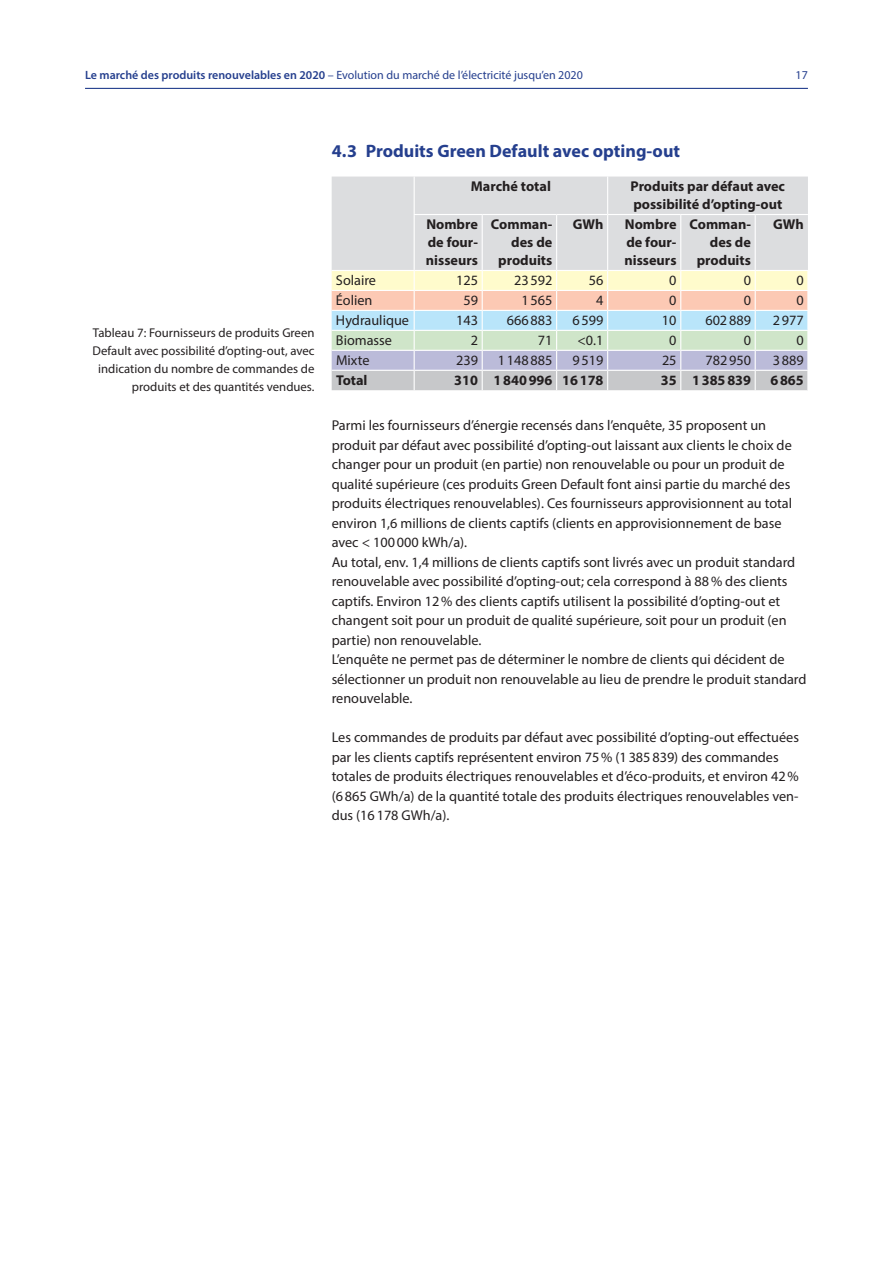
<style>
.page{position:relative;width:893px;height:1263px;background:#fff}
.page>*{position:absolute;margin:0;border:0;box-sizing:border-box;transform-origin:0 0}
.t1{font:700 18px "Myriad Pro";color:#253f8e}
.t2{font:14.25px/19.5px "Myriad Pro";color:#231f20}
.t3{font:700 14.25px/18px "Myriad Pro";color:#231f20;text-align:justify}
.t4{font:12.75px/18px "Myriad Pro";color:#231f20;text-align:right}
.t5{font:12px "Myriad Pro";color:#253f8e}
.s1{font-weight:600}
</style>
<div class="page">
<hr style="left:85px;top:88px;width:723px;height:1px;background:#253f8e">
<svg style="left:332px;top:177px;width:476px;height:213px;background:#dadcd9"></svg>
<p class="t5" style="left:85px;top:68px;width:499px"><span class="s1">Le marché des produits renouvelables en 2020</span> – Evolution du marché de l’électricité jusqu’en 2020</p>
<p class="t5" style="left:796px;top:68px;width:14px">17</p>
<p class="t1" style="left:332px;top:139px;width:350px">4.3 Produits Green Default avec opting-out</p>
<p class="t4" style="left:93px;top:324px;width:223px">Tableau 7: Fournisseurs de produits Green Default avec possibilité d’opting-out, avec indication du nombre de commandes de produits et des quantités vendues.</p>
<p class="t3" style="left:471px;top:177px;width:82px">Marché total</p>
<p class="t3" style="left:630px;top:177px;width:156px">Produits par défaut avec possibilité d’opting-out</p>
<p class="t3" style="left:426px;top:215px;width:54px">Nombre de four&shy;nisseurs</p>
<p class="t3" style="left:491px;top:215px;width:63px;text-align:right">Comman&shy;des de produits</p>
<p class="t3" style="left:573px;top:215px;width:32px">GWh</p>
<p class="t3" style="left:624px;top:215px;width:54px">Nombre de four&shy;nisseurs</p>
<p class="t3" style="left:690px;top:215px;width:63px;text-align:right">Comman&shy;des de produits</p>
<p class="t3" style="left:773px;top:215px;width:32px">GWh</p>
<p class="t2" style="left:336px;top:271px;width:42px">Solaire</p>
<p class="t2" style="left:456px;top:271px;width:23px">125</p>
<p class="t2" style="left:514px;top:271px;width:40px">23592</p>
<p class="t2" style="left:589px;top:271px;width:16px">56</p>
<p class="t2" style="left:669px;top:271px;width:9px">0</p>
<p class="t2" style="left:744px;top:271px;width:9px">0</p>
<p class="t2" style="left:796px;top:271px;width:9px">0</p>
<p class="t2" style="left:336px;top:291px;width:38px">Éolien</p>
<p class="t2" style="left:463px;top:291px;width:16px">59</p>
<p class="t2" style="left:521px;top:291px;width:33px">1565</p>
<p class="t2" style="left:596px;top:291px;width:9px">4</p>
<p class="t2" style="left:669px;top:291px;width:9px">0</p>
<p class="t2" style="left:744px;top:291px;width:9px">0</p>
<p class="t2" style="left:796px;top:291px;width:9px">0</p>
<p class="t2" style="left:336px;top:311px;width:75px">Hydraulique</p>
<p class="t2" style="left:456px;top:311px;width:23px">143</p>
<p class="t2" style="left:507px;top:311px;width:47px">666883</p>
<p class="t2" style="left:572px;top:311px;width:33px">6599</p>
<p class="t2" style="left:662px;top:311px;width:16px">10</p>
<p class="t2" style="left:705px;top:311px;width:47px">602889</p>
<p class="t2" style="left:773px;top:311px;width:33px">2977</p>
<p class="t2" style="left:336px;top:330px;width:58px">Biomasse</p>
<p class="t2" style="left:471px;top:330px;width:9px">2</p>
<p class="t2" style="left:538px;top:330px;width:16px">71</p>
<p class="t2" style="left:577px;top:330px;width:28px">&lt;0.1</p>
<p class="t2" style="left:669px;top:330px;width:9px">0</p>
<p class="t2" style="left:744px;top:330px;width:9px">0</p>
<p class="t2" style="left:796px;top:330px;width:9px">0</p>
<p class="t2" style="left:336px;top:350px;width:35px">Mixte</p>
<p class="t2" style="left:456px;top:350px;width:23px">239</p>
<p class="t2" style="left:498px;top:350px;width:56px">1148885</p>
<p class="t2" style="left:572px;top:350px;width:33px">9519</p>
<p class="t2" style="left:662px;top:350px;width:16px">25</p>
<p class="t2" style="left:705px;top:350px;width:47px">782950</p>
<p class="t2" style="left:773px;top:350px;width:33px">3889</p>
<p class="t3" style="left:336px;top:371px;width:33px">Total</p>
<p class="t3" style="left:454px;top:371px;width:151px">310 1840996 16178</p>
<p class="t3" style="left:661px;top:371px;width:92px">35 1385839</p>
<p class="t3" style="left:770px;top:371px;width:35px">6865</p>
<p class="t2" style="left:332px;top:415px;width:476px">Parmi les fournisseurs d’énergie recensés dans l’enquête, 35 proposent un produit par défaut avec possibilité d’opting-out laissant aux clients le choix de changer pour un produit (en partie) non renouvelable ou pour un produit de qualité supérieure (ces produits Green Default font ainsi partie du marché des produits électriques renouvelables). Ces fournisseurs approvisionnent au total environ 1,6 millions de clients captifs (clients en approvisionnement de base avec &lt; 100000 kWh/a).<br>Au total, env. 1,4 millions de clients captifs sont livrés avec un produit standard renouvelable avec possibilité d’opting-out; cela correspond à 88% des clients captifs. Environ 12% des clients captifs utilisent la possibilité d’opting-out et changent soit pour un produit de qualité supérieure, soit pour un produit (en partie) non renouvelable.<br>L’enquête ne permet pas de déterminer le nombre de clients qui décident de sélectionner un produit non renouvelable au lieu de prendre le produit standard renouvelable.</p>
<p class="t2" style="left:332px;top:727px;width:469px">Les commandes de produits par défaut avec possibilité d’opting-out effectuées par les clients captifs représentent environ 75% (1385839) des commandes totales de produits électriques renouvelables et d’éco-produits, et environ 42% (6865 GWh/a) de la quantité totale des produits électriques renouvelables ven&shy;dus (16178 GWh/a).</p>
</div>
